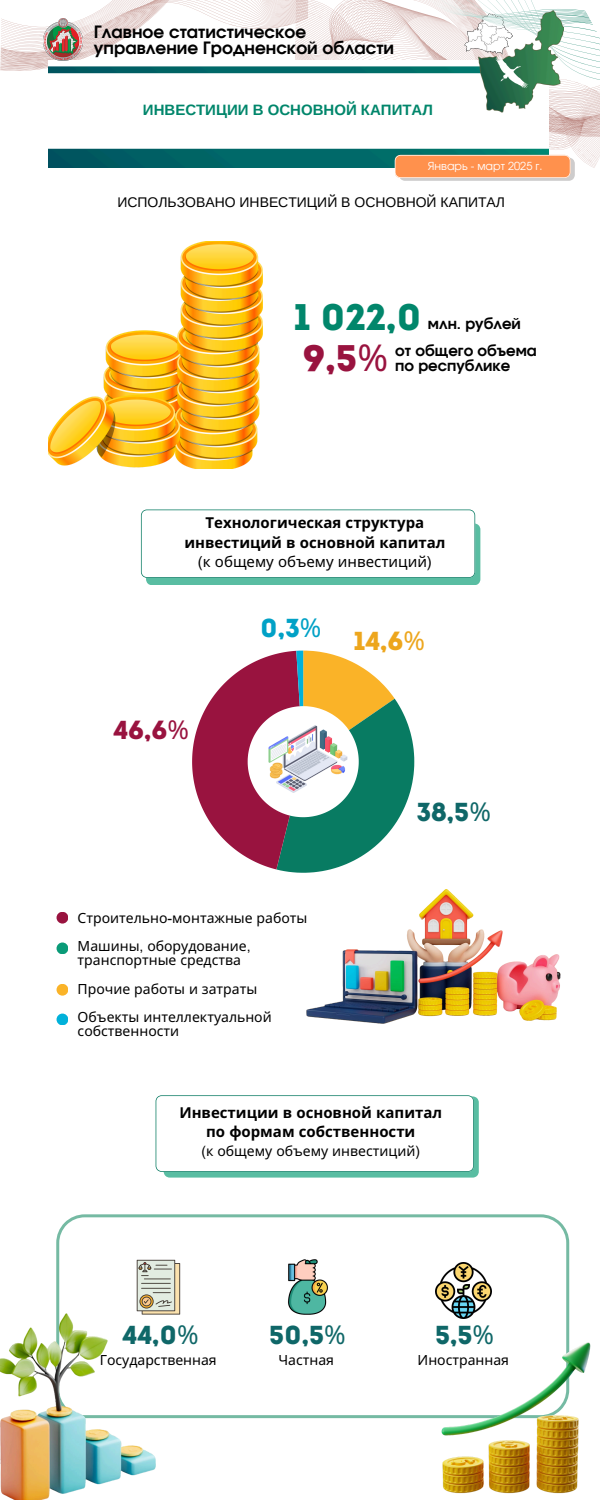
<style>
.page{position:relative;width:600px;height:1500px;background:#fff}
.page>*{position:absolute;margin:0;border:0;box-sizing:border-box;transform-origin:0 0}
.t1{font:37px "Intro";color:#01866b}
.t2{font:37px "Intro";color:#99133f}
.t3{font:26px "Intro";color:#0f6768}
.t4{font:26px "Intro";color:#eda61d}
.t5{font:26px "Intro";color:#99133f}
.t6{font:26px "Intro";color:#01a1c6}
.t7{font:700 17px/16.5px "Evolventa";color:#000}
.t8{font:700 15px/19.5px "Noto Sans";color:#000;text-align:center}
.t9{font:700 15px "Evolventa";color:#000}
.t10{font:700 15px "Arimo";color:#01866b}
.t11{font:15px "Noto Sans";color:#000}
.t12{font:14px/14.2px "Noto Sans";color:#000}
.t13{font:14px "Arimo";color:#000}
.t14{font:11px "Evolventa";color:#fff}
.s1{font-family:"Noto Sans"}
.s2{font-family:"Arial MT Pro"}
</style>
<div class="page">
<svg style="left:549px;top:137px;width:51px;height:31px"></svg>
<svg style="left:310px;top:0;width:290px;height:137px"></svg>
<svg style="left:0;top:0;width:310px;height:71px"></svg>
<img style="left:48px;top:60px;width:501px;height:108px">
<svg style="left:395px;top:155px;width:180px;height:26px;background:#f8a069"></svg>
<img style="left:44px;top:19px;width:39px;height:42px">
<svg style="left:415px;top:0;width:185px;height:118px"></svg>
<img style="left:48px;top:242px;width:214px;height:227px">
<svg style="left:141px;top:510px;width:339px;height:75px"></svg>
<div style="left:57px;top:942px;width:11px;height:12px;background:#0a9b78;border-radius:50%"></div>
<div style="left:57px;top:912px;width:11px;height:12px;background:#99133f;border-radius:50%"></div>
<div style="left:57px;top:984px;width:11px;height:12px;background:#fab328;border-radius:50%"></div>
<img style="left:306px;top:889px;width:255px;height:135px">
<svg style="left:192px;top:651px;width:222px;height:222px"></svg>
<div style="left:57px;top:1014px;width:11px;height:11px;background:#01b1da;border-radius:50%"></div>
<svg style="left:156px;top:1095px;width:323px;height:83px"></svg>
<svg style="left:56px;top:1214px;width:513px;height:204px"></svg>
<svg style="left:137px;top:1260px;width:43px;height:22px"></svg>
<img style="left:281px;top:1260px;width:55px;height:55px">
<img style="left:435px;top:1262px;width:56px;height:56px">
<img style="left:0;top:1282px;width:198px;height:218px">
<img style="left:418px;top:1320px;width:173px;height:174px">
<p class="t7" style="left:94px;top:24px;width:302px">Главное статистическое управление Гродненской области</p>
<p class="t10" style="left:143px;top:102px;width:292px">ИНВЕСТИЦИИ В ОСНОВНОЙ КАПИТАЛ</p>
<p class="t14" style="left:428px;top:161px;width:116px">Январь - март 2025 г.</p>
<p class="t13" style="left:117px;top:195px;width:389px">ИСПОЛЬЗОВАНО ИНВЕСТИЦИЙ В ОСНОВНОЙ КАПИТАЛ</p>
<h3 class="t1" style="left:294px;top:302px;width:129px">1 022,0</h3>
<p class="t9" style="left:428px;top:317px;width:94px">млн. рублей</p>
<h4 class="t9" style="left:395px;top:344px;width:143px">от общего объема</h4>
<p class="t2" style="left:303px;top:343px;width:87px">9,5<span class="s1">%</span></p>
<h4 class="t9" style="left:395px;top:359px;width:117px">по республике</h4>
<h1 class="t8" style="left:184px;top:513px;width:263px">Технологическая структура инвестиций в основной капитал</h1>
<h6 class="t11" style="left:198px;top:551px;width:236px"><span class="s2">(</span>к общему объему инвестиций<span class="s2">)</span></h6>
<p class="t5" style="left:113px;top:719px;width:78px">46,6<span class="s1">%</span></p>
<h2 class="t6" style="left:260px;top:617px;width:63px">0,3<span class="s1">%</span></h2>
<h2 class="t4" style="left:354px;top:631px;width:73px">14,6<span class="s1">%</span></h2>
<p class="t3" style="left:416px;top:801px;width:76px">38,5<span class="s1">%</span></p>
<p class="t12" style="left:78px;top:910px;width:231px">Строительно<span class="s2">-</span>монтажные работы</p>
<h6 class="t12" style="left:78px;top:939px;width:174px">Машины<span class="s2">,</span> оборудование<span class="s2">, </span>транспортные средства</h6>
<p class="t12" style="left:78px;top:981px;width:181px">Прочие работы и затраты</p>
<h2 class="t12" style="left:78px;top:1010px;width:196px">Объекты интеллектуальной собственности</h2>
<p class="t8" style="left:179px;top:1102px;width:264px">Инвестиции в основной капитал</p>
<p class="t8" style="left:206px;top:1122px;width:211px">по формам собственности</p>
<p class="t12" style="left:202px;top:1143px;width:220px"><span class="s2">(</span>к общему объему инвестиций<span class="s2">)</span></p>
<p class="t3" style="left:122px;top:1325px;width:78px">44,0<span class="s1">%</span></p>
<p class="t12" style="left:100px;top:1352px;width:119px">Государственная</p>
<p class="t3" style="left:269px;top:1325px;width:78px">50,5<span class="s1">%</span></p>
<h2 class="t3" style="left:435px;top:1325px;width:61px">5,5<span class="s1">%</span></h2>
<h2 class="t12" style="left:278px;top:1352px;width:57px">Частная</h2>
<p class="t12" style="left:418px;top:1352px;width:93px">Иностранная</p>
</div>
